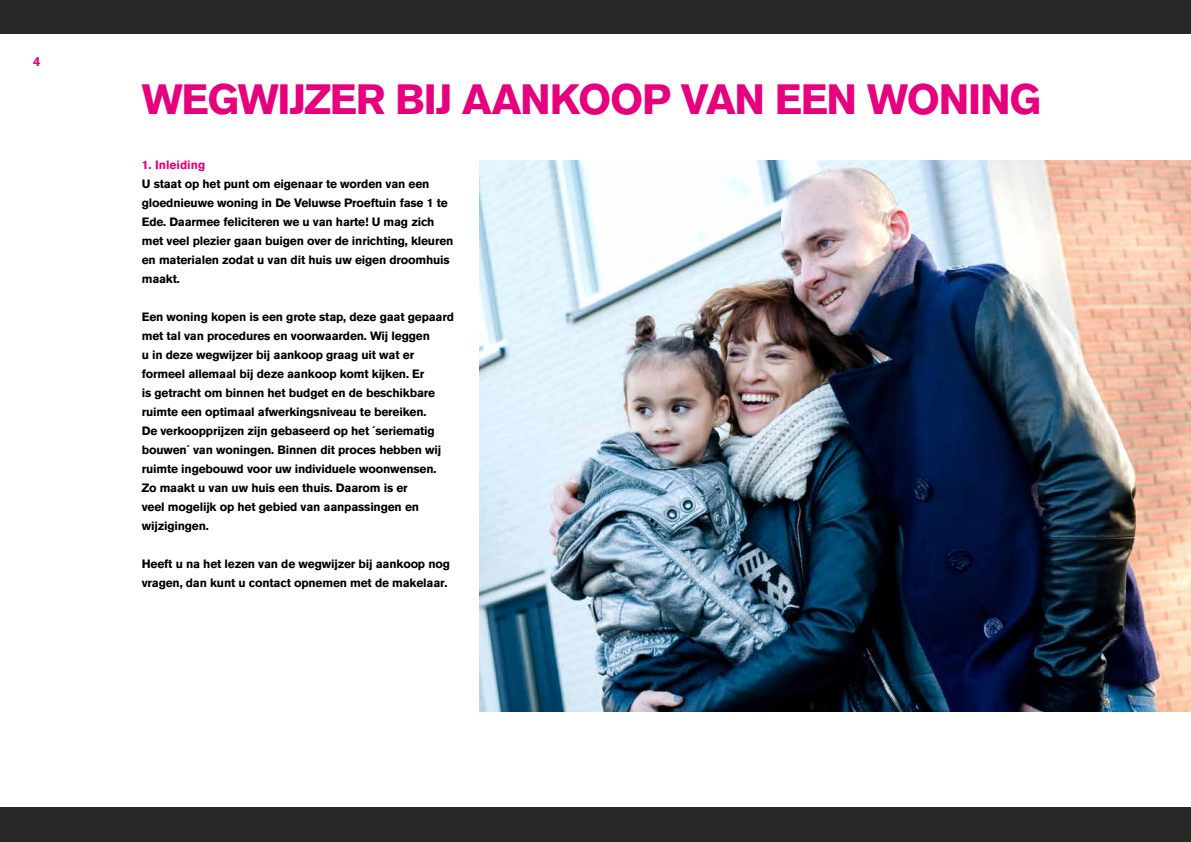
<style>
.page{position:relative;width:1191px;height:842px;background:#fff}
.page>*{position:absolute;margin:0;border:0;box-sizing:border-box;transform-origin:0 0}
.t1{font:700 42px "Akzidenz Grotesk BQ";letter-spacing:-.03em;color:#e6007d}
.t2{font:700 13px "Akzidenz Grotesk BQ";color:#e6007d}
.t3{font:700 12px/19px "Akzidenz Grotesk BQ";letter-spacing:-.015em;color:#000}
.t4{font:700 12px "Akzidenz Grotesk BQ";color:#e6007d}
</style>
<div class="page">
<img style="left:480px;top:161px;width:711px;height:551px">
<div style="left:0;top:0;width:1191px;height:33px;background:#282827"></div>
<div style="left:0;top:808px;width:1191px;height:34px;background:#282827"></div>
<p class="t2" style="left:33px;top:54px;width:9px">4</p>
<h1 class="t1" style="left:142px;top:75px;width:900px">WEGWIJZER BIJ AANKOOP VAN EEN WONING</h1>
<p class="t4" style="left:142px;top:158px;width:65px">1. Inleiding</p>
<p class="t3" style="left:142px;top:175px;width:313px">U staat op het punt om eigenaar te worden van een gloednieuwe woning in De Veluwse Proeftuin fase 1 te Ede. Daarmee feliciteren we u van harte! U mag zich met veel plezier gaan buigen over de inrichting, kleuren en materialen zodat u van dit huis uw eigen droomhuis maakt.</p>
<p class="t3" style="left:142px;top:308px;width:314px">Een woning kopen is een grote stap, deze gaat gepaard met tal van procedures en voorwaarden. Wij leggen<br>u in deze wegwijzer bij aankoop graag uit wat er formeel allemaal bij deze aankoop komt kijken. Er<br>is getracht om binnen het budget en de beschikbare ruimte een optimaal afwerkingsniveau te bereiken.<br>De verkoopprijzen zijn gebaseerd op het ´seriematig bouwen´ van woningen. Binnen dit proces hebben wij ruimte ingebouwd voor uw individuele woonwensen.<br>Zo maakt u van uw huis een thuis. Daarom is er<br>veel mogelijk op het gebied van aanpassingen en wijzigingen.</p>
<p class="t3" style="left:142px;top:555px;width:310px">Heeft u na het lezen van de wegwijzer bij aankoop nog vragen, dan kunt u contact opnemen met de makelaar.</p>
</div>
